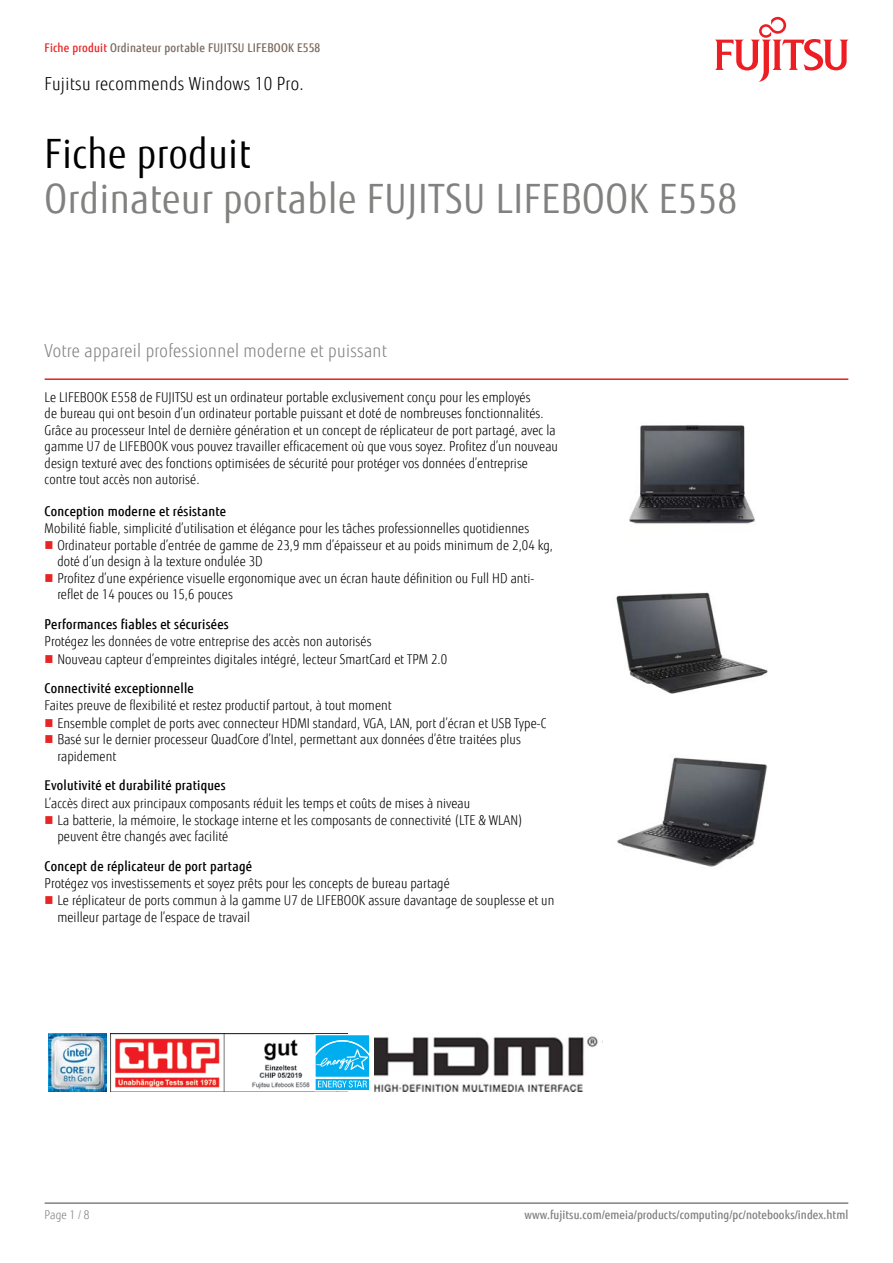
<style>
.page{position:relative;width:893px;height:1263px;background:#fff}
.page>*{position:absolute;margin:0;border:0;box-sizing:border-box;transform-origin:0 0}
.t1{font:40.5px "Fujitsu Sans";letter-spacing:.02em;color:#818280;scale:.9 1}
.t2{font:40.5px "Fujitsu Sans";letter-spacing:.02em;color:#000;scale:.9 1}
.t3{font:300 18px "Fujitsu Sans";letter-spacing:.02em;color:#818280;scale:.9 1}
.t4{font:300 18px "Fujitsu Sans";letter-spacing:.02em;color:#000;scale:.9 1}
.t5{font:300 13.5px/16.6px "Fujitsu Sans";letter-spacing:.005em;color:#000;scale:.9 1}
.t6{font:500 13.5px "Fujitsu Sans";letter-spacing:.02em;color:#000;scale:.9 1}
.t7{font:500 12px "Fujitsu Sans";letter-spacing:.005em;color:#818280;scale:.9 1}
.t8{font:500 12px "Fujitsu Sans";letter-spacing:.02em;color:#79695e;scale:.9 1}
.t9{font:300 12px "Fujitsu Sans";color:#818280;scale:.9 1}
.s1{color:#e92425}
</style>
<div class="page">
<hr style="left:45px;top:1202px;width:803px;height:2px;background:#818280">
<hr style="left:45px;top:378px;width:803px;height:2px;background:#ed1d24">
<svg style="left:715px;top:17px;width:133px;height:65px"></svg>
<img style="left:629px;top:425px;width:126px;height:99px">
<img style="left:616px;top:592px;width:152px;height:102px">
<img style="left:617px;top:757px;width:150px;height:110px">
<img style="left:49px;top:1034px;width:57px;height:57px">
<img style="left:111px;top:1034px;width:203px;height:57px">
<svg style="left:315px;top:1035px;width:55px;height:55px;background:#36bef2"></svg>
<img style="left:375px;top:1036px;width:228px;height:55px">
<p class="t8" style="left:45px;top:40px;width:308px"><span class="s1">Fiche produit</span> Ordinateur portable FUJITSU LIFEBOOK E558</p>
<h2 class="t4" style="left:45px;top:73px;width:289px">Fujitsu recommends Windows 10 Pro.</h2>
<h1 class="t2" style="left:45px;top:130px;width:230px">Fiche produit</h1>
<h1 class="t1" style="left:45px;top:175px;width:771px">Ordinateur portable FUJITSU LIFEBOOK E558</h1>
<h2 class="t3" style="left:45px;top:340px;width:382px">Votre appareil professionnel moderne et puissant</h2>
<p class="t5" style="left:45px;top:389px;width:572px">Le LIFEBOOK E558 de FUJITSU est un ordinateur portable exclusivement conçu pour les employés<br>de bureau qui ont besoin d’un ordinateur portable puissant et doté de nombreuses fonctionnalités.<br>Grâce au processeur Intel de dernière génération et un concept de réplicateur de port partagé, avec la gamme U7 de LIFEBOOK vous pouvez travailler efficacement où que vous soyez. Profitez d’un nouveau design texturé avec des fonctions optimisées de sécurité pour protéger vos données d’entreprise contre tout accès non autorisé.</p>
<p class="t6" style="left:45px;top:502px;width:203px">Conception moderne et résistante</p>
<p class="t5" style="left:57px;top:520px;width:552px;text-indent:-13px">Mobilité fiable, simplicité d’utilisation et élégance pour les tâches professionnelles quotidiennes Ordinateur portable d’entrée de gamme de 23,9 mm d’épaisseur et au poids minimum de 2,04 kg, doté d’un design à la texture ondulée 3D<br>Profitez d’une expérience visuelle ergonomique avec un écran haute définition ou Full HD anti&shy;reflet de 14 pouces ou 15,6 pouces</p>
<p class="t6" style="left:45px;top:616px;width:206px">Performances fiables et sécurisées</p>
<p class="t5" style="left:57px;top:633px;width:435px;line-height:17.1px;text-indent:-13px">Protégez les données de votre entreprise des accès non autorisés<br>Nouveau capteur d’empreintes digitales intégré, lecteur SmartCard et TPM 2.0</p>
<p class="t6" style="left:45px;top:680px;width:167px">Connectivité exceptionnelle</p>
<p class="t5" style="left:57px;top:697px;width:545px;text-indent:-13px">Faites preuve de flexibilité et restez productif partout, à tout moment<br>Ensemble complet de ports avec connecteur HDMI standard, VGA, LAN, port d’écran et USB Type-C Basé sur le dernier processeur QuadCore d’Intel, permettant aux données d’être traitées plus rapidement</p>
<p class="t6" style="left:45px;top:777px;width:203px">Evolutivité et durabilité pratiques</p>
<p class="t5" style="left:57px;top:794px;width:519px;text-indent:-13px">L’accès direct aux principaux composants réduit les temps et coûts de mises à niveau<br>La batterie, la mémoire, le stockage interne et les composants de connectivité (LTE &amp; WLAN) peuvent être changés avec facilité</p>
<p class="t6" style="left:45px;top:858px;width:232px">Concept de réplicateur de port partagé</p>
<p class="t5" style="left:57px;top:875px;width:554px;text-indent:-13px">Protégez vos investissements et soyez prêts pour les concepts de bureau partagé<br>Le réplicateur de ports commun à la gamme U7 de LIFEBOOK assure davantage de souplesse et un meilleur partage de l’espace de travail</p>
<p class="t9" style="left:45px;top:1208px;width:51px">Page 1 / 8</p>
<p class="t7" style="left:524px;top:1208px;width:361px">www.fujitsu.com/emeia/products/computing/pc/notebooks/index.html</p>
</div>
